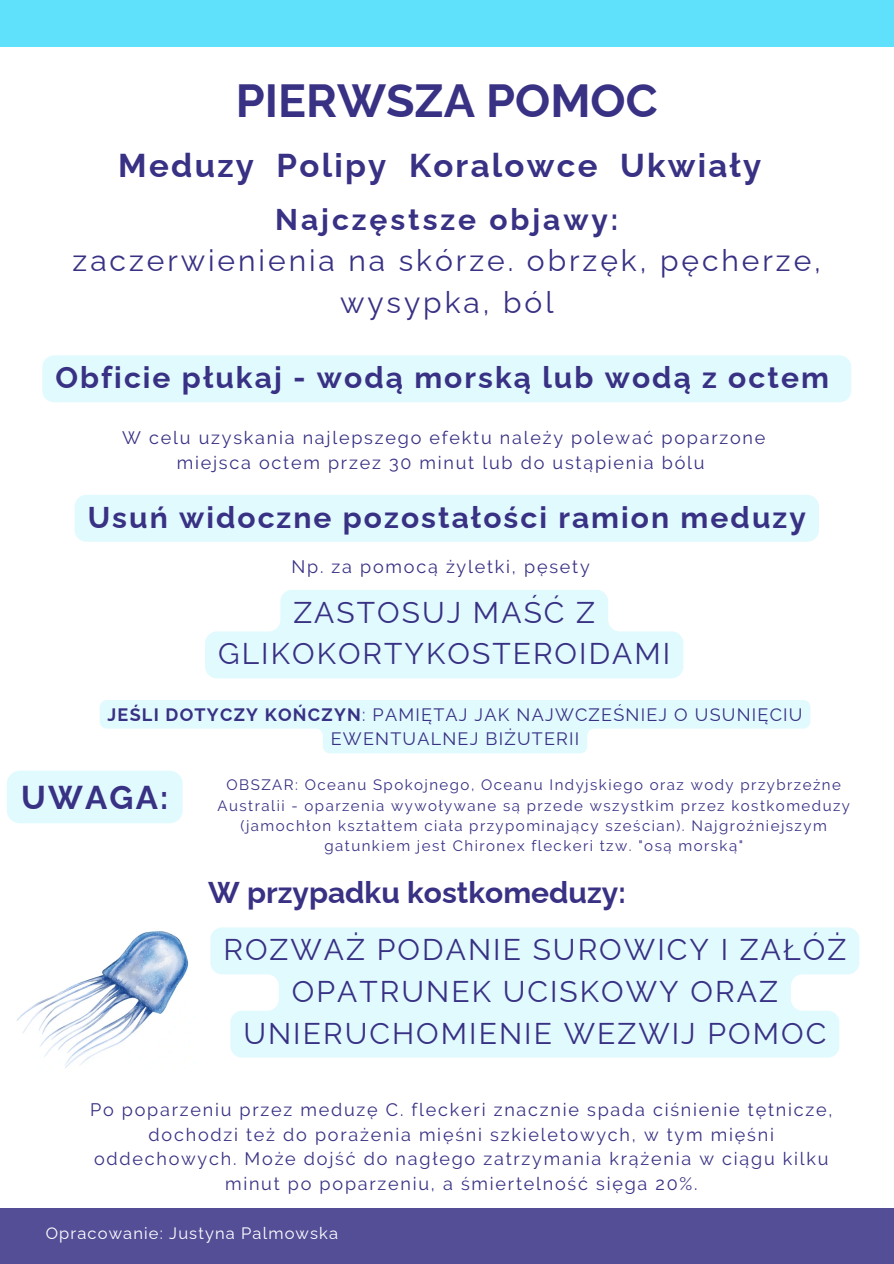
<style>
.page{position:relative;width:894px;height:1264px;background:#fff}
.page>*{position:absolute;margin:0;border:0;box-sizing:border-box;transform-origin:0 0}
.t1{font:700 46.5px "Raleway";color:#383184}
.t2{font:700 33px "Raleway";letter-spacing:.07em;color:#383184}
.t3{font:30px/41.7px "Raleway";letter-spacing:.07em;color:#383184;text-align:center}
.t4{font:700 30px "Raleway";letter-spacing:.07em;color:#383184}
.t5{font:30px/41.7px "Raleway";letter-spacing:.1em;color:#383184;text-align:center}
.t6{font:700 30px "Raleway";color:#383184}
.t7{font:18px/24.8px "Raleway";letter-spacing:.1em;color:#383184;text-align:center}
.t8{font:18px/24.8px "Raleway";letter-spacing:.07em;color:#383184;text-align:center}
.t9{font:16.5px "Raleway";letter-spacing:.07em;color:#fff}
.t10{font:15px/20.2px "Raleway";letter-spacing:.1em;color:#383184;text-align:center}
.s1{font-weight:700}
</style>
<div class="page">
<div style="left:0;top:0;width:893px;height:46px;background:#5fe0fb"></div>
<img style="left:17px;top:931px;width:172px;height:137px">
<div style="left:7px;top:771px;width:176px;height:52px;background:#e1fafe"></div>
<svg style="left:100px;top:700px;width:710px;height:53px"></svg>
<svg style="left:210px;top:927px;width:649px;height:130px;background:#e3fafe"></svg>
<div style="left:42px;top:355px;width:809px;height:47px;background:#e1fafe"></div>
<div style="left:75px;top:495px;width:743px;height:47px;background:#e1fafe"></div>
<svg style="left:205px;top:590px;width:478px;height:88px;background:#e5fafe"></svg>
<div style="left:0;top:1208px;width:893px;height:55px;background:#544e97"></div>
<h1 class="t1" style="left:236px;top:73px;width:423px">PIERWSZA POMOC</h1>
<h4 class="t2" style="left:118px;top:146px;width:644px">Meduzy Polipy Koralowce Ukwiały</h4>
<h5 class="t5" style="left:73px;top:198px;width:749px"><span class="s1">Najczęstsze objawy:<br></span>zaczerwienienia na skórze. obrzęk, pęcherze, wysypka, ból</h5>
<h2 class="t4" style="left:55px;top:360px;width:775px">Obficie płukaj - wodą morską lub wodą z octem</h2>
<h6 class="t7" style="left:122px;top:425px;width:644px">W celu uzyskania najlepszego efektu należy polewać poparzone miejsca octem przez 30 minut lub do ustąpienia bólu</h6>
<p class="t4" style="left:88px;top:499px;width:719px">Usuń widoczne pozostałości ramion meduzy</p>
<h4 class="t7" style="left:291px;top:554px;width:299px">Np. za pomocą żyletki, pęsety</h4>
<p class="t3" style="left:218px;top:591px;width:453px">ZASTOSUJ MAŚĆ Z<br>GLIKOKORTYKOSTEROIDAMI</p>
<h4 class="t8" style="left:107px;top:701px;width:696px"><span class="s1">JEŚLI DOTYCZY KOŃCZYN</span>: PAMIĘTAJ JAK NAJWCZEŚNIEJ O USUNIĘCIU<br>EWENTUALNEJ BIŻUTERII</h4>
<p class="t2" style="left:21px;top:777px;width:149px">UWAGA:</p>
<h4 class="t10" style="left:217px;top:775px;width:634px">OBSZAR: Oceanu Spokojnego, Oceanu Indyjskiego oraz wody przybrzeżne Australii - oparzenia wywoływane są przede wszystkim przez kostkomeduzy (jamochłon kształtem ciała przypominający sześcian). Najgroźniejszym gatunkiem jest Chironex fleckeri tzw. "osą morską"</h4>
<h3 class="t6" style="left:208px;top:874px;width:419px">W przypadku kostkomeduzy:</h3>
<p class="t3" style="left:223px;top:929px;width:624px">ROZWAŻ PODANIE SUROWICY I ZAŁÓŻ<br>OPATRUNEK UCISKOWY ORAZ<br>UNIERUCHOMIENIE WEZWIJ POMOC</p>
<h3 class="t7" style="left:90px;top:1097px;width:743px">Po poparzeniu przez meduzę C. fleckeri znacznie spada ciśnienie tętnicze, dochodzi też do porażenia mięśni szkieletowych, w tym mięśni oddechowych. Może dojść do nagłego zatrzymania krążenia w ciągu kilku minut po poparzeniu, a śmiertelność sięga 20%.</h3>
<p class="t9" style="left:46px;top:1223px;width:294px">Opracowanie: Justyna Palmowska</p>
</div>
